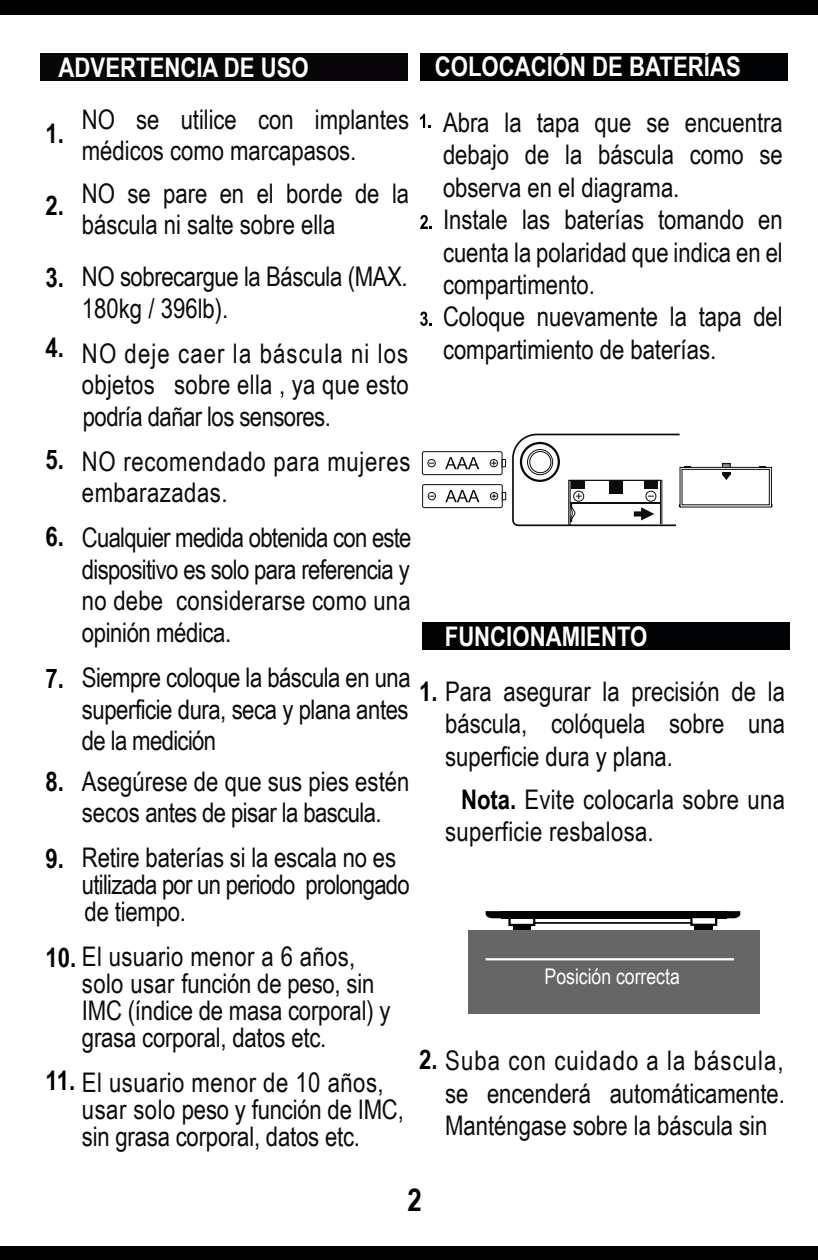
<style>
.page{position:relative;width:818px;height:1260px;background:#fff}
.page>*{position:absolute;margin:0;border:0;box-sizing:border-box;transform-origin:0 0}
.t1{font:700 31.5px "Arial Narrow";color:#000}
.t2{font:27px/32.4px "Arial Narrow";color:#0c0a0d}
.t3{font:700 27px "Arial Narrow";color:#fff}
.t4{font:27px/31.5px "Arial Narrow";letter-spacing:.025em;color:#0c0a0d}
.t5{font:27px "Arial Narrow";letter-spacing:.04em;color:#0c0a0d}
.t6{font:700 27px "Arial Narrow";color:#000}
.t7{font:21.6px "Arial Narrow";color:#fff}
.s1{font-weight:700;color:#000}
</style>
<div class="page">
<div style="left:468px;top:929px;width:291px;height:84px;background:#666"></div>
<div style="left:420px;top:53px;width:368px;height:28px;background:#010203"></div>
<div style="left:422px;top:622px;width:368px;height:27px;background:#010203"></div>
<svg style="left:420px;top:114px;width:11px;height:14px"></svg>
<svg style="left:420px;top:311px;width:12px;height:15px"></svg>
<svg style="left:420px;top:215px;width:12px;height:14px"></svg>
<div style="left:41px;top:53px;width:367px;height:28px;background:#090609"></div>
<div style="left:422px;top:484px;width:80px;height:24px;border:1px solid #100c0f;border-radius:2px"></div>
<svg style="left:445px;top:490px;width:34px;height:12px"></svg>
<div style="left:490px;top:492px;width:8px;height:8px;border:1px solid #100c0f;border-radius:50%"></div>
<div style="left:428px;top:492px;width:7px;height:8px;border:1px solid #100c0f;border-radius:50%"></div>
<div style="left:422px;top:451px;width:80px;height:24px;border:1px solid #100c0f;border-radius:2px"></div>
<svg style="left:445px;top:457px;width:34px;height:12px"></svg>
<div style="left:490px;top:459px;width:7px;height:8px;border:1px solid #100c0f;border-radius:50%"></div>
<div style="left:427px;top:459px;width:8px;height:8px;border:1px solid #100c0f;border-radius:50%"></div>
<div style="left:679px;top:467px;width:92px;height:40px;border:1px solid #0c0a0d"></div>
<div style="left:681px;top:469px;width:88px;height:36px;border:1px solid #0c0a0d"></div>
<svg style="left:491px;top:433px;width:200px;height:94px"></svg>
<svg style="left:721px;top:463px;width:9px;height:17px"></svg>
<div style="left:694px;top:920px;width:19px;height:9px;background:#000"></div>
<hr style="left:485px;top:958px;width:249px;height:2px;background:#fff">
<div style="left:513px;top:919px;width:17px;height:10px;background:#000"></div>
<svg style="left:508px;top:918px;width:27px;height:8px"></svg>
<div style="left:501px;top:911px;width:225px;height:7px;background:#000"></div>
<svg style="left:485px;top:911px;width:16px;height:7px"></svg>
<svg style="left:726px;top:911px;width:14px;height:7px"></svg>
<svg style="left:690px;top:918px;width:27px;height:7px"></svg>
<hr style="left:534px;top:922px;width:157px;height:1px;background:#000">
<div style="left:0;top:0;width:818px;height:15px;background:#000"></div>
<div style="left:0;top:1245px;width:818px;height:14px;background:#000"></div>
<p class="t3" style="left:59px;top:47px;width:252px">ADVERTENCIA DE USO</p>
<p class="t3" style="left:435px;top:46px;width:307px">COLOCACIÓN DE BATERÍAS</p>
<p class="t2" style="left:82px;top:102px;width:329px;line-height:31.5px">NO se utilice con implantes médicos como marcapasos.</p>
<p class="t2" style="left:82px;top:176px;width:329px;line-height:31.5px">NO se pare en el borde de la báscula ni salte sobre ella</p>
<p class="t2" style="left:82px;top:260px;width:327px;line-height:31.5px">NO sobrecargue la Báscula (MAX.<br>180kg / 396lb).</p>
<p class="t2" style="left:82px;top:336px;width:328px;line-height:31.5px;text-align:justify">NO deje caer la báscula ni los objetos sobre ella , ya que esto podría dañar los sensores.</p>
<p class="t4" style="left:82px;top:444px;width:330px">NO recomendado para mujeres embarazadas.</p>
<p class="t2" style="left:82px;top:521px;width:331px;line-height:31.5px;text-align:justify">Cualquier medida obtenida con este dispositivo es solo para referencia y no debe considerarse como una opinión médica.</p>
<p class="t2" style="left:82px;top:660px;width:330px;line-height:31.5px;text-align:justify">Siempre coloque la báscula en una superficie dura, seca y plana antes de la medición</p>
<p class="t2" style="left:82px;top:764px;width:329px;line-height:31.5px">Asegúrese de que sus pies estén secos antes de pisar la bascula.</p>
<p class="t2" style="left:82px;top:843px;width:329px;line-height:27px">Retire baterías si la escala no es utilizada por un periodo prolongado de tiempo.</p>
<p class="t2" style="left:82px;top:942px;width:310px;line-height:27px;text-indent:-36px"><span class="s1">10.</span> El usuario menor a 6 años, solo usar función de peso, sin<br>IMC (índice de masa corporal) y grasa corporal, datos etc.</p>
<p class="t2" style="left:82px;top:1068px;width:323px;line-height:27px;text-indent:-36px"><span class="s1">11.</span> El usuario menor de 10 años, usar solo peso y función de IMC, sin grasa corporal, datos etc.</p>
<p class="t6" style="left:46px;top:113px;width:20px">1.</p>
<p class="t6" style="left:46px;top:185px;width:20px">2.</p>
<p class="t6" style="left:46px;top:257px;width:20px">3.</p>
<p class="t6" style="left:46px;top:326px;width:20px">4.</p>
<p class="t6" style="left:46px;top:439px;width:20px">5.</p>
<p class="t6" style="left:46px;top:515px;width:20px">6.</p>
<p class="t6" style="left:46px;top:657px;width:20px">7.</p>
<p class="t6" style="left:46px;top:761px;width:20px">8.</p>
<p class="t6" style="left:46px;top:837px;width:20px">9.</p>
<p class="t2" style="left:443px;top:105px;width:341px">Abra la tapa que se encuentra debajo de la báscula como se observa en el diagrama.<br>Instale las baterías tomando en cuenta la polaridad que indica en el compartimento.<br>Coloque nuevamente la tapa del compartimiento de baterías.</p>
<p class="t3" style="left:445px;top:615px;width:204px">FUNCIONAMIENTO</p>
<p class="t2" style="left:445px;top:674px;width:341px;text-align:justify;text-indent:-26px"><span class="s1">1.</span> Para asegurar la precisión de la báscula, colóquela sobre una superficie dura y plana.</p>
<p class="t2" style="left:445px;top:782px;width:341px;text-indent:16px"><span class="s1">Nota.</span> Evite colocarla sobre una superficie resbalosa.</p>
<p class="t7" style="left:544px;top:960px;width:137px">Posición correcta</p>
<p class="t5" style="left:419px;top:1040px;width:366px"><span class="s1">2.</span> Suba con cuidado a la báscula,</p>
<p class="t2" style="left:445px;top:1075px;width:341px">se encenderá automáticamente.<br>Manténgase sobre la báscula sin</p>
<p class="t1" style="left:407px;top:1175px;width:16px">2</p>
</div>
